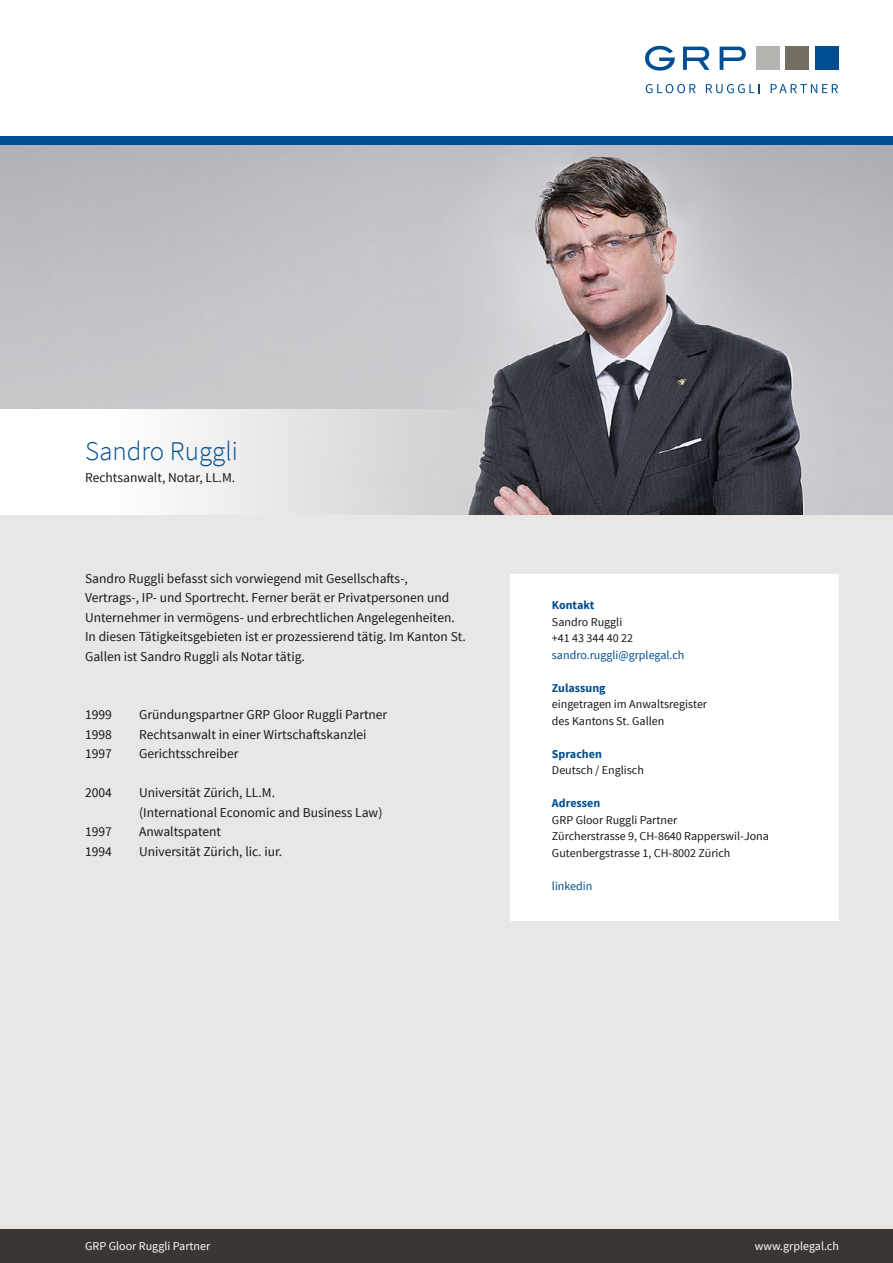
<style>
.page{position:relative;width:893px;height:1263px;background:#fff}
.page>*{position:absolute;margin:0;border:0;box-sizing:border-box;transform-origin:0 0}
.t1{font:300 27px "Source Sans Pro";color:#004e91}
.t2{font:13.5px/19.5px "Source Sans Pro";color:#181716}
.t3{font:12px/16.5px "Source Sans Pro";color:#181716}
.t4{font:12px "Source Sans Pro";color:#fff}
.t5{font:12px "Source Sans Pro";color:#004e91}
.t6{font:700 12px "Source Sans Pro";color:#004e91}
</style>
<div class="page">
<img style="left:0;top:145px;width:893px;height:371px">
<svg style="left:0;top:409px;width:524px;height:107px"></svg>
<div style="left:0;top:516px;width:893px;height:747px;background:#e9e7e5"></div>
<svg style="left:645px;top:46px;width:30px;height:25px"></svg>
<svg style="left:683px;top:47px;width:26px;height:23px"></svg>
<svg style="left:720px;top:47px;width:26px;height:23px"></svg>
<svg style="left:646px;top:84px;width:50px;height:9px"></svg>
<svg style="left:706px;top:84px;width:54px;height:9px"></svg>
<svg style="left:771px;top:84px;width:67px;height:9px"></svg>
<div style="left:785px;top:47px;width:24px;height:23px;background:#756e64"></div>
<div style="left:815px;top:47px;width:23px;height:23px;background:#004e91"></div>
<div style="left:756px;top:47px;width:23px;height:23px;background:#b5b3b0"></div>
<div style="left:0;top:1230px;width:893px;height:33px;background:#3a3732"></div>
<div style="left:0;top:136px;width:893px;height:9px;background:#004e91"></div>
<div style="left:510px;top:574px;width:329px;height:347px;background:#fff"></div>
<h1 class="t1" style="left:85px;top:434px;width:154px">Sandro Ruggli</h1>
<p class="t2" style="left:85px;top:468px;width:152px">Rechtsanwalt, Notar, LL.M.</p>
<p class="t2" style="left:85px;top:569px;width:382px">Sandro Ruggli befasst sich vorwiegend mit Gesellschafts-,<br>Vertrags-, IP- und Sportrecht. Ferner berät er Privatpersonen und Unternehmer in vermögens- und erbrechtlichen Angelegenheiten.<br>In diesen Tätigkeitsgebieten ist er prozessierend tätig. Im Kanton St.<br>Gallen ist Sandro Ruggli als Notar tätig.</p>
<p class="t2" style="left:85px;top:705px;width:28px">1999</p>
<p class="t2" style="left:139px;top:705px;width:250px">Gründungspartner GRP Gloor Ruggli Partner</p>
<p class="t2" style="left:85px;top:725px;width:28px">1998</p>
<p class="t2" style="left:139px;top:725px;width:229px">Rechtsanwalt in einer Wirtschaftskanzlei</p>
<p class="t2" style="left:85px;top:744px;width:28px">1997</p>
<p class="t2" style="left:139px;top:744px;width:101px">Gerichtsschreiber</p>
<p class="t2" style="left:85px;top:783px;width:28px">2004</p>
<p class="t2" style="left:139px;top:783px;width:245px">Universität Zürich, LL.M.<br>(International Economic and Business Law)</p>
<p class="t2" style="left:85px;top:822px;width:28px">1997</p>
<p class="t2" style="left:139px;top:822px;width:84px">Anwaltspatent</p>
<p class="t2" style="left:85px;top:842px;width:28px">1994</p>
<p class="t2" style="left:139px;top:842px;width:145px">Universität Zürich, lic. iur.</p>
<p class="t6" style="left:552px;top:598px;width:44px">Kontakt</p>
<p class="t3" style="left:552px;top:614px;width:83px">Sandro Ruggli +41 43 344 40 22</p>
<p class="t5" style="left:552px;top:647px;width:134px">sandro.ruggli@grplegal.ch</p>
<p class="t6" style="left:552px;top:680px;width:55px">Zulassung</p>
<p class="t3" style="left:552px;top:696px;width:157px">eingetragen im Anwaltsregister des Kantons St. Gallen</p>
<p class="t6" style="left:552px;top:746px;width:51px">Sprachen</p>
<p class="t3" style="left:552px;top:762px;width:93px">Deutsch / Englisch</p>
<p class="t6" style="left:552px;top:796px;width:50px">Adressen</p>
<p class="t3" style="left:552px;top:812px;width:219px">GRP Gloor Ruggli Partner<br>Zürcherstrasse 9, CH-8640 Rapperswil-Jona<br>Gutenbergstrasse 1, CH-8002 Zürich</p>
<p class="t5" style="left:552px;top:878px;width:42px">linkedin</p>
<p class="t4" style="left:85px;top:1239px;width:127px">GRP Gloor Ruggli Partner</p>
<p class="t4" style="left:755px;top:1239px;width:86px">www.grplegal.ch</p>
</div>
